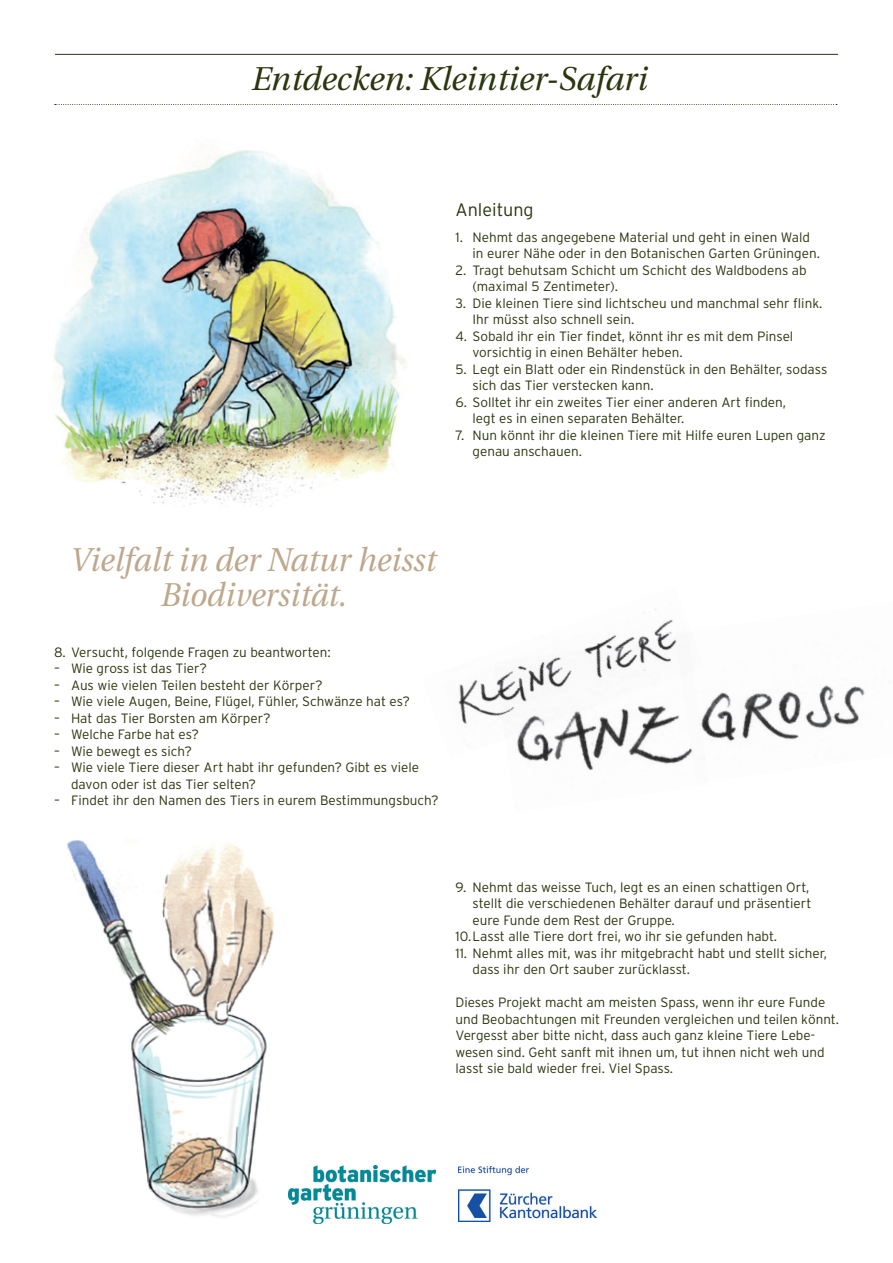
<style>
.page{position:relative;width:893px;height:1263px;background:#fff}
.page>*{position:absolute;margin:0;border:0;box-sizing:border-box;transform-origin:0 0}
.t1{font:italic 33px/34.5px "Utopia";color:#bea88d;text-align:center;scale:.95 1}
.t2{font:italic 33px "Utopia";color:#2c350e}
.t3{font:300 18px "Interstate";color:#2c350e}
.t4{font:300 13.5px/16.5px "Interstate";color:#2c350e}
</style>
<div class="page">
<img style="left:53px;top:150px;width:354px;height:357px">
<img style="left:67px;top:839px;width:207px;height:379px">
<img style="left:458px;top:609px;width:215px;height:115px">
<img style="left:494px;top:635px;width:181px;height:135px">
<img style="left:675px;top:639px;width:190px;height:124px">
<svg style="left:55px;top:104px;width:782px;height:1px"></svg>
<hr style="left:55px;top:54px;width:783px;height:1px;background:#2c350e">
<img style="left:288px;top:1165px;width:147px;height:58px">
<img style="left:458px;top:1166px;width:138px;height:55px">
<h1 class="t2" style="left:250px;top:60px;width:398px">Entdecken: Kleintier-Safari</h1>
<h2 class="t3" style="left:455px;top:200px;width:80px">Anleitung</h2>
<p class="t4" style="left:472px;top:229px;width:349px;text-indent:-17px">1. Nehmt das angegebene Material und geht in einen Wald in eurer Nähe oder in den Botanischen Garten Grüningen.</p>
<p class="t4" style="left:472px;top:262px;width:336px;text-indent:-17px">2. Tragt behutsam Schicht um Schicht des Waldbodens ab (maximal 5 Zentimeter).</p>
<p class="t4" style="left:472px;top:295px;width:351px;text-indent:-17px">3. Die kleinen Tiere sind lichtscheu und manchmal sehr flink.<br>Ihr müsst also schnell sein.</p>
<p class="t4" style="left:472px;top:328px;width:322px;text-indent:-17px">4. Sobald ihr ein Tier findet, könnt ihr es mit dem Pinsel vorsichtig in einen Behälter heben.</p>
<p class="t4" style="left:472px;top:361px;width:356px;text-indent:-17px">5. Legt ein Blatt oder ein Rindenstück in den Behälter, sodass sich das Tier verstecken kann.</p>
<p class="t4" style="left:472px;top:393px;width:315px;text-indent:-17px">6. Solltet ihr ein zweites Tier einer anderen Art finden, legt es in einen separaten Behälter.</p>
<p class="t4" style="left:472px;top:426px;width:355px;text-indent:-17px">7. Nun könnt ihr die kleinen Tiere mit Hilfe euren Lupen ganz genau anschauen.</p>
<h1 class="t1" style="left:70px;top:543px;width:386px">Vielfalt in der Natur heisst<br>Biodiversität.</h1>
<p class="t4" style="left:54px;top:644px;width:278px">8. Versucht, folgende Fragen zu beantworten:</p>
<p class="t4" style="left:54px;top:660px;width:155px">– Wie gross ist das Tier?</p>
<p class="t4" style="left:54px;top:677px;width:270px">– Aus wie vielen Teilen besteht der Körper?</p>
<p class="t4" style="left:54px;top:693px;width:357px">– Wie viele Augen, Beine, Flügel, Fühler, Schwänze hat es?</p>
<p class="t4" style="left:54px;top:710px;width:218px">– Hat das Tier Borsten am Körper?</p>
<p class="t4" style="left:54px;top:726px;width:146px">– Welche Farbe hat es?</p>
<p class="t4" style="left:54px;top:743px;width:140px">– Wie bewegt es sich?</p>
<p class="t4" style="left:71px;top:759px;width:350px;text-indent:-17px">– Wie viele Tiere dieser Art habt ihr gefunden? Gibt es viele davon oder ist das Tier selten?</p>
<p class="t4" style="left:54px;top:792px;width:386px">– Findet ihr den Namen des Tiers in eurem Bestimmungsbuch?</p>
<p class="t4" style="left:455px;top:878px;width:355px">9. Nehmt das weisse Tuch, legt es an einen schattigen Ort,</p>
<p class="t4" style="left:472px;top:895px;width:340px">stellt die verschiedenen Behälter darauf und präsentiert</p>
<p class="t4" style="left:472px;top:911px;width:204px">eure Funde dem Rest der Gruppe.</p>
<p class="t4" style="left:455px;top:928px;width:323px">10.Lasst alle Tiere dort frei, wo ihr sie gefunden habt.</p>
<p class="t4" style="left:472px;top:944px;width:356px;text-indent:-17px">11. Nehmt alles mit, was ihr mitgebracht habt und stellt sicher, dass ihr den Ort sauber zurücklasst.</p>
<p class="t4" style="left:455px;top:994px;width:385px">Dieses Projekt macht am meisten Spass, wenn ihr eure Funde und Beobachtungen mit Freunden vergleichen und teilen könnt.<br>Vergesst aber bitte nicht, dass auch ganz kleine Tiere Lebe&shy;wesen sind. Geht sanft mit ihnen um, tut ihnen nicht weh und lasst sie bald wieder frei. Viel Spass.</p>
</div>
